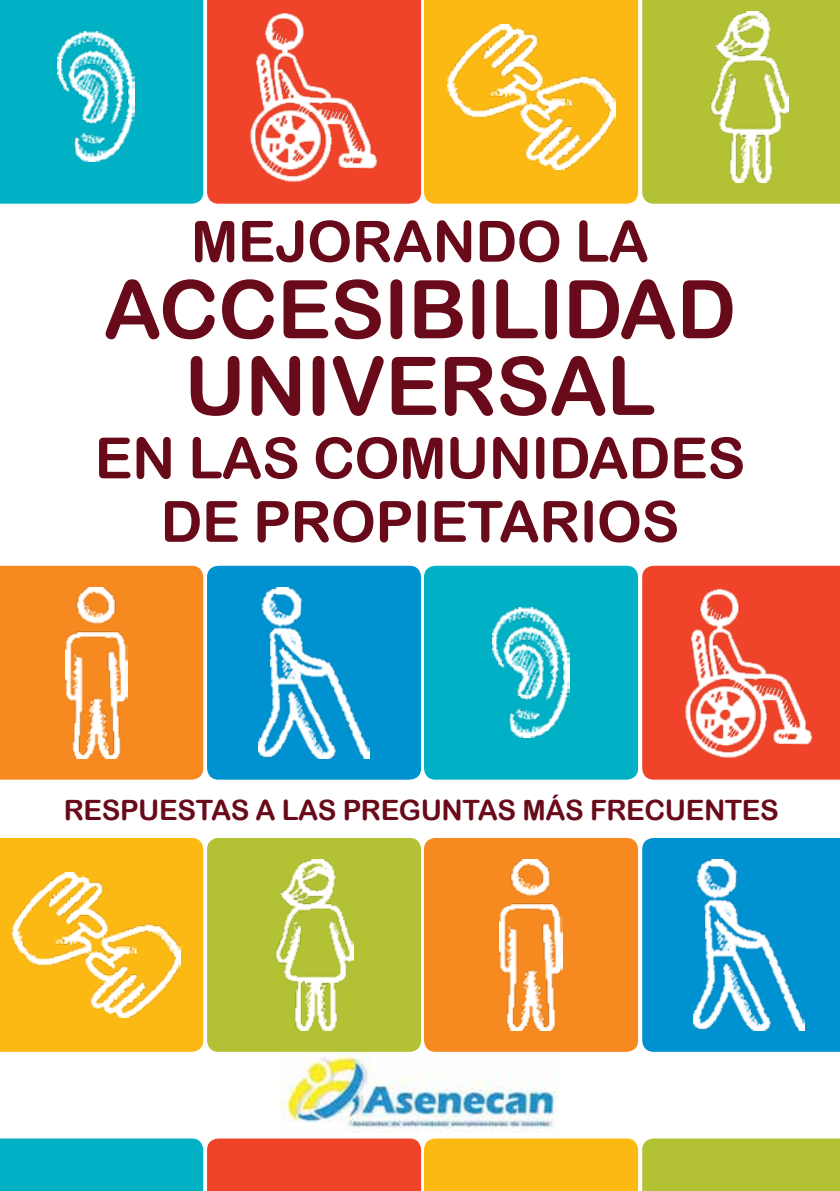
<style>
.page{position:relative;width:840px;height:1191px;background:#fff}
.page>*{position:absolute;margin:0;border:0;box-sizing:border-box;transform-origin:0 0}
.t1{font:81px/76.6px "Arial Rounded MT Bold";letter-spacing:-.01em;color:#690a1a;text-align:center}
.t2{font:56.8px/63.4px "Arial Rounded MT Bold";letter-spacing:-.01em;color:#690a1a;text-align:center}
.t3{font:28px "Arial Rounded MT Bold";letter-spacing:-.015em;color:#690a1a}
</style>
<div class="page">
<div style="left:642px;top:0;width:197px;height:204px;background:#b3c235"></div>
<img style="left:709px;top:11px;width:79px;height:171px">
<div style="left:424px;top:566px;width:213px;height:213px;background:#00b1c5;border-radius:11px"></div>
<img style="left:492px;top:607px;width:77px;height:130px">
<div style="left:642px;top:566px;width:197px;height:213px;background:#ef4429"></div>
<img style="left:685px;top:588px;width:127px;height:169px">
<div style="left:0;top:0;width:203px;height:204px;background:#00b1c5"></div>
<img style="left:58px;top:32px;width:77px;height:130px">
<div style="left:207px;top:838px;width:214px;height:213px;background:#b3c235;border-radius:11px"></div>
<img style="left:275px;top:859px;width:78px;height:171px">
<div style="left:207px;top:0;width:214px;height:204px;background:#ef4429"></div>
<img style="left:250px;top:12px;width:127px;height:169px">
<div style="left:0;top:566px;width:203px;height:213px;background:#f6891f"></div>
<img style="left:65px;top:587px;width:62px;height:171px">
<div style="left:207px;top:566px;width:214px;height:213px;background:#0091d1;border-radius:11px"></div>
<img style="left:259px;top:587px;width:110px;height:171px">
<div style="left:424px;top:0;width:213px;height:204px;background:#fdb913"></div>
<img style="left:447px;top:24px;width:167px;height:145px">
<div style="left:0;top:838px;width:203px;height:213px;background:#fdb913"></div>
<img style="left:12px;top:872px;width:168px;height:145px">
<div style="left:642px;top:838px;width:197px;height:213px;background:#0091d1"></div>
<img style="left:693px;top:859px;width:111px;height:171px">
<div style="left:424px;top:838px;width:213px;height:213px;background:#f6891f;border-radius:11px"></div>
<img style="left:499px;top:859px;width:63px;height:171px">
<svg style="left:0;top:1138px;width:839px;height:53px;background:#ab9d51"></svg>
<img style="left:280px;top:1052px;width:277px;height:80px">
<p class="t2" style="left:191px;top:209px;width:459px">MEJORANDO LA</p>
<h1 class="t1" style="left:103px;top:270px;width:634px">ACCESIBILIDAD<br>UNIVERSAL</h1>
<p class="t2" style="left:94px;top:426px;width:652px">EN LAS COMUNIDADES<br>DE PROPIETARIOS</p>
<p class="t3" style="left:64px;top:793px;width:716px">RESPUESTAS A LAS PREGUNTAS MÁS FRECUENTES</p>
</div>
